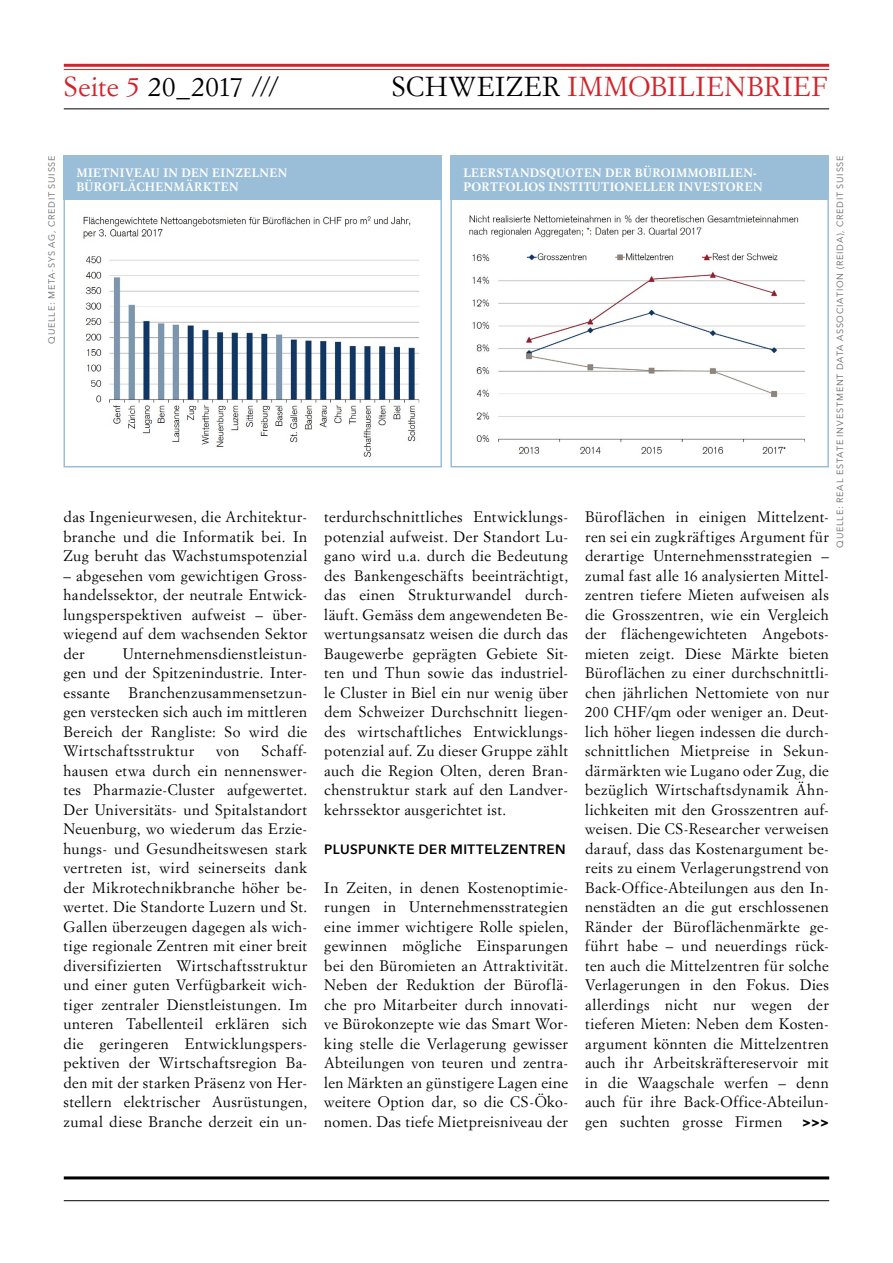
<style>
.page{position:relative;width:893px;height:1263px;background:#fff}
.page>*{position:absolute;margin:0;border:0;box-sizing:border-box;transform-origin:0 0}
.t1{font:27px "Simoncini Garamond Std";letter-spacing:.03em;color:#d2232a}
.t2{font:27px "Simoncini Garamond Std";letter-spacing:.005em;color:#000}
.t3{font:15px/19.5px "Simoncini Garamond Std";letter-spacing:.03em;color:#000;text-align:justify}
.t4{font:600 13.5px "Avenir Next";letter-spacing:.035em;color:#000}
.t5{font:700 13.5px "Avenir Next";color:#000}
.t6{font:700 12px/14.4px "Simoncini Garamond Std";letter-spacing:.025em;color:#fff}
.t7{font:9px "Avenir Next";letter-spacing:.09em;color:#636466}
.s1{color:#d2232a}
.s2{color:#000}
</style>
<div class="page">
<hr style="left:64px;top:1176px;width:765px;height:3px;background:#000">
<hr style="left:64px;top:1200px;width:765px;height:1px;background:#000">
<hr style="left:64px;top:64px;width:765px;height:3px;background:#d2232a">
<hr style="left:64px;top:69px;width:765px;height:1px;background:#d2232a">
<hr style="left:64px;top:108px;width:765px;height:1px;background:#000">
<img style="left:83px;top:216px;width:337px;height:241px">
<div style="left:63px;top:161px;width:379px;height:306px;border:2px solid #9bbed8"></div>
<div style="left:63px;top:155px;width:379px;height:45px;background:#9bbed8"></div>
<img style="left:469px;top:215px;width:336px;height:239px">
<div style="left:450px;top:161px;width:379px;height:306px;border:2px solid #9bbed8"></div>
<div style="left:450px;top:155px;width:379px;height:45px;background:#9bbed8"></div>
<h1 class="t2" style="left:64px;top:70px;width:217px"><span class="s1">Seite 5</span> 20_2017 ///</h1>
<h1 class="t1" style="left:392px;top:70px;width:437px"><span class="s2">SCHWEIZER</span> IMMOBILIENBRIEF</h1>
<p class="t7" style="left:44px;top:344px;width:190px;rotate:-90deg">QUELLE: META-SYS AG, CREDIT SUISSE</p>
<p class="t7" style="left:832px;top:547px;width:394px;rotate:-90deg">QUELLE: REAL ESTATE INVESTMENT DATA ASSOCIATION (REIDA), CREDIT SUISSE</p>
<p class="t6" style="left:76px;top:166px;width:212px">MIETNIVEAU IN DEN EINZELNEN<br>BÜROFLÄCHENMÄRKTEN</p>
<p class="t6" style="left:463px;top:166px;width:301px">LEERSTANDSQUOTEN DER BÜROIMMOBILIEN-<br>PORTFOLIOS INSTITUTIONELLER INVESTOREN</p>
<p class="t3" style="left:324px;top:507px;width:245px">terdurchschnittliches Entwicklungs&shy;potenzial aufweist. Der Standort Lu&shy;gano wird u.a. durch die Bedeutung des Bankengeschäfts beeinträchtigt, das einen Strukturwandel durch&shy;läuft. Gemäss dem angewendeten Be&shy;wertungsansatz weisen die durch das Baugewerbe geprägten Gebiete Sit&shy;ten und Thun sowie das industriel&shy;le Cluster in Biel ein nur wenig über dem Schweizer Durchschnitt liegen&shy;des wirtschaftliches Entwicklungs&shy;potenzial auf. Zu dieser Gruppe zählt auch die Region Olten, deren Bran&shy;chenstruktur stark auf den Landver&shy;kehrssektor ausgerichtet ist.</p>
<p class="t4" style="left:324px;top:837px;width:243px">PLUSPUNKTE DER MITTELZENTREN</p>
<p class="t3" style="left:324px;top:877px;width:245px">In Zeiten, in denen Kostenoptimie&shy;rungen in Unternehmensstrategien eine immer wichtigere Rolle spielen, gewinnen mögliche Einsparungen bei den Büromieten an Attraktivität.<br>Neben der Reduktion der Büroflä&shy;che pro Mitarbeiter durch innovati&shy;ve Bürokonzepte wie das Smart Wor&shy;king stelle die Verlagerung gewisser Abteilungen von teuren und zentra&shy;len Märkten an günstigere Lagen eine weitere Option dar, so die CS-Öko&shy;nomen. Das tiefe Mietpreisniveau der</p>
<p class="t3" style="left:63px;top:507px;width:245px">das Ingenieurwesen, die Architektur&shy;branche und die Informatik bei. In Zug beruht das Wachstumspotenzial</p>
<p class="t3" style="left:63px;top:565px;width:245px">– abgesehen vom gewichtigen Gross&shy;handelssektor, der neutrale Entwick&shy;lungsperspektiven aufweist – über&shy;wiegend auf dem wachsenden Sektor der</p>
<p class="t3" style="left:585px;top:507px;width:245px">Büroflächen in einigen Mittelzent&shy;ren sei ein zugkräftiges Argument für derartige Unternehmensstrategien – zumal fast alle 16 analysierten Mittel&shy;zentren tiefere Mieten aufweisen als die Grosszentren, wie ein Vergleich der flächengewichteten Angebots&shy;mieten zeigt. Diese Märkte bieten Büroflächen zu einer durchschnittli&shy;chen jährlichen Nettomiete von nur 200 CHF/qm oder weniger an. Deut&shy;lich höher liegen indessen die durch&shy;schnittlichen Mietpreise in Sekun&shy;därmärkten wie Lugano oder Zug, die bezüglich Wirtschaftsdynamik Ähn&shy;lichkeiten mit den Grosszentren auf&shy;weisen. Die CS-Researcher verweisen darauf, dass das Kostenargument be&shy;reits zu einem Verlagerungstrend von Back-Office-Abteilungen aus den In&shy;nenstädten an die gut erschlossenen Ränder der Büroflächenmärkte ge&shy;führt habe – und neuerdings rück&shy;ten auch die Mittelzentren für solche Verlagerungen in den Fokus. Dies allerdings nicht nur wegen der tieferen Mieten: Neben dem Kosten&shy;argument könnten die Mittelzentren auch ihr Arbeitskräftereservoir mit in die Waagschale werfen – denn auch für ihre Back-Office-Abteilun&shy;gen suchten grosse Firmen</p>
<p class="t3" style="left:63px;top:643px;width:245px;text-indent:59px">Unternehmensdienstleistun&shy;gen und der Spitzenindustrie. Inter&shy;essante</p>
<p class="t3" style="left:63px;top:682px;width:245px;text-indent:65px">Branchenzusammensetzun&shy;gen verstecken sich auch im mittleren Bereich der Rangliste: So wird die Wirtschaftsstruktur</p>
<p class="t3" style="left:63px;top:741px;width:245px;text-indent:198px">Schaff&shy;hausen etwa durch ein nennenswer&shy;tes Pharmazie-Cluster aufgewertet.<br>Der Universitäts- und Spitalstandort Neuenburg, wo wiederum das Erzie&shy;hungs- und Gesundheitswesen stark vertreten ist, wird seinerseits dank der Mikrotechnikbranche höher be&shy;wertet. Die Standorte Luzern und St.<br>Gallen überzeugen dagegen als wich&shy;tige regionale Zentren mit einer breit diversifizierten Wirtschaftsstruktur und einer guten Verfügbarkeit wich&shy;tiger zentraler Dienstleistungen. Im unteren Tabellenteil erklären sich die geringeren Entwicklungspers&shy;pektiven der Wirtschaftsregion Ba&shy;den mit der starken Präsenz von Her&shy;stellern elektrischer Ausrüstungen, zumal diese Branche derzeit ein un-</p>
<p class="t3" style="left:216px;top:741px;width:25px">von</p>
<p class="t5" style="left:802px;top:1110px;width:28px">&gt;&gt;&gt;</p>
</div>
